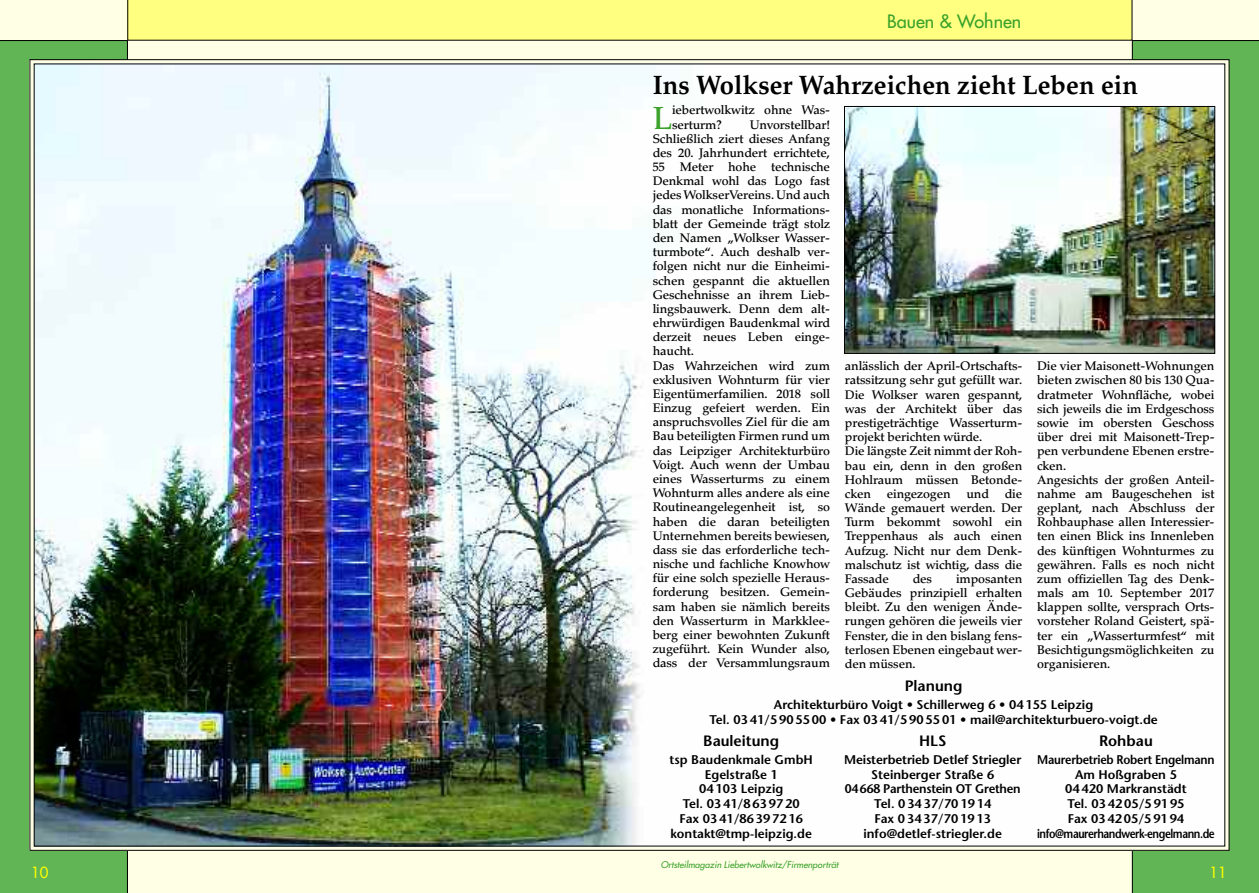
<style>
.page{position:relative;width:1259px;height:893px;background:#fff}
.page>*{position:absolute;margin:0;border:0;box-sizing:border-box;transform-origin:0 0}
.t1{font:500 31.8px "Palatino";color:#3ba22b}
.t2{font:700 26.7px "Palatino";color:#000;scale:.96 1}
.t3{font:18px "Futura";color:#3ba22b}
.t4{font:600 15px "Stone Sans";color:#000}
.t5{font:15px "Futura";color:#ff0}
.t6{font:600 12.6px/14.7px "Stone Sans";color:#000;text-align:center}
.t7{font:600 12.6px/14.7px "Stone Sans";letter-spacing:-.02em;color:#000;text-align:center;scale:.92 1}
.t8{font:500 12.45px/14.1px "Palatino";letter-spacing:-.01em;color:#000}
.t9{font:italic 9px "Futura";color:#3ba22b}
</style>
<div class="page">
<div style="left:0;top:0;width:642px;height:893px;background:#ffffe6"></div>
<div style="left:617px;top:0;width:642px;height:893px;background:#ffffe6"></div>
<div style="left:128px;top:0;width:1004px;height:40px;background:#ffff80"></div>
<svg style="left:1132px;top:40px;width:127px;height:853px;background:#61a156"></svg>
<svg style="left:0;top:40px;width:128px;height:853px;background:#65a559"></svg>
<img style="left:36px;top:66px;width:1187px;height:778px">
<img style="left:846px;top:108px;width:367px;height:244px">
<div style="left:844px;top:106px;width:371px;height:248px;border:1px solid #000"></div>
<p class="t5" style="left:31px;top:866px;width:19px">10</p>
<h3 class="t3" style="left:887px;top:14px;width:136px">Bauen &amp; Wohnen</h3>
<h2 class="t2" style="left:653px;top:74px;width:507px">Ins Wolkser Wahrzeichen zieht Leben ein</h2>
<h1 class="t1" style="left:653px;top:105px;width:21px">L</h1>
<p class="t8" style="left:672px;top:104px;width:159px">iebertwolkwitz ohne Was&shy;serturm?</p>
<p class="t8" style="left:653px;top:119px;width:179px;text-indent:97px">Unvorstellbar!<br>Schließlich ziert dieses Anfang des 20. Jahrhundert errichtete,<br>55 Meter hohe technische<br>Denkmal wohl das Logo fast jedes WolkserVereins. Und auch das monatliche Informations&shy;blatt der Gemeinde trägt stolz den Namen „Wolkser Wasser&shy;turmbote“. Auch deshalb ver&shy;folgen nicht nur die Einheimi&shy;schen gespannt die aktuellen<br>Geschehnisse an ihrem Lieb&shy;lingsbauwerk. Denn dem alt&shy;ehrwürdigen Baudenkmal wird derzeit neues Leben einge&shy;haucht.<br>Das Wahrzeichen wird zum exklusiven Wohnturm für vier<br>Eigentümerfamilien. 2018 soll<br>Einzug gefeiert werden. Ein anspruchsvolles Ziel für die am<br>Bau beteiligten Firmen rund um das Leipziger Architekturbüro<br>Voigt. Auch wenn der Umbau eines Wasserturms zu einem<br>Wohnturm alles andere als eine<br>Routineangelegenheit ist, so haben die daran beteiligten<br>Unternehmen bereits bewiesen, dass sie das erforderliche tech&shy;nische und fachliche Knowhow für eine solch spezielle Heraus&shy;forderung besitzen. Gemein&shy;sam haben sie nämlich bereits den Wasserturm in Markklee&shy;berg einer bewohnten Zukunft zugeführt. Kein Wunder also, dass der Versammlungsraum</p>
<p class="t8" style="left:845px;top:360px;width:179px">anlässlich der April-Ortschafts&shy;ratssitzung sehr gut gefüllt war.<br>Die Wolkser waren gespannt, was der Architekt über das prestigeträchtige Wasserturm&shy;projekt berichten würde.<br>Die längste Zeit nimmt der Roh&shy;bau ein, denn in den großen<br>Hohlraum müssen Betonde&shy;cken</p>
<p class="t8" style="left:845px;top:488px;width:179px;text-align:justify;text-indent:160px">die Wände gemauert werden. Der Turm bekommt sowohl ein Treppenhaus als auch einen Aufzug. Nicht nur dem Denk&shy;malschutz ist wichtig, dass die Fassade</p>
<p class="t8" style="left:886px;top:488px;width:65px">eingezogen</p>
<p class="t8" style="left:966px;top:488px;width:24px">und</p>
<p class="t8" style="left:912px;top:573px;width:21px">des</p>
<p class="t8" style="left:845px;top:573px;width:179px;text-align:justify;text-indent:111px">imposanten Gebäudes prinzipiell erhalten bleibt. Zu den wenigen Ände&shy;rungen gehören die jeweils vier Fenster, die in den bislang fens&shy;terlosen Ebenen eingebaut wer&shy;den müssen.</p>
<p class="t8" style="left:1037px;top:360px;width:179px">Die vier Maisonett-Wohnungen bieten zwischen 80 bis 130 Qua&shy;dratmeter Wohnfläche, wobei sich jeweils die im Erdgeschoss sowie im obersten Geschoss über drei mit Maisonett-Trep&shy;pen verbundene Ebenen erstre&shy;cken.<br>Angesichts der großen Anteil&shy;nahme am Baugeschehen ist geplant, nach Abschluss der<br>Rohbauphase allen Interessier&shy;ten einen Blick ins Innenleben des künftigen Wohnturmes zu gewähren. Falls es noch nicht zum offiziellen Tag des Denk&shy;mals am 10. September 2017 klappen sollte, versprach Orts&shy;vorsteher Roland Geistert, spä&shy;ter ein „Wasserturmfest“ mit<br>Besichtigungsmöglichkeiten zu organisieren.</p>
<p class="t4" style="left:904px;top:680px;width:59px">Planung</p>
<p class="t6" style="left:709px;top:699px;width:450px">Architekturbüro Voigt • Schillerweg 6 • 04 155 Leipzig<br>Tel. 03 41/5 90 55 00 • Fax 03 41/5 90 55 01 • mail@architekturbuero-voigt.de</p>
<p class="t4" style="left:703px;top:735px;width:77px">Bauleitung</p>
<p class="t6" style="left:669px;top:754px;width:145px">tsp Baudenkmale GmbH<br>Egelstraße 1<br>04 103 Leipzig<br>Tel. 03 41/8 63 97 20<br>Fax 03 41/86 39 72 16 kontakt@tmp-leipzig.de</p>
<p class="t4" style="left:919px;top:735px;width:29px">HLS</p>
<p class="t6" style="left:844px;top:754px;width:179px">Meisterbetrieb Detlef Striegler<br>Steinberger Straße 6<br>04668 Parthenstein OT Grethen<br>Tel. 0 34 37/70 19 14<br>Fax 0 34 37/70 19 13 info@detlef-striegler.de</p>
<p class="t9" style="left:661px;top:860px;width:179px">Ortsteilmagazin Liebertwolkwitz/Firmenporträt</p>
<p class="t4" style="left:1099px;top:735px;width:55px">Rohbau</p>
<p class="t7" style="left:1037px;top:754px;width:195px">Maurerbetrieb Robert Engelmann<br>Am Hoßgraben 5<br>04 420 Markranstädt<br>Tel. 03 42 05/5 91 95<br>Fax 03 42 05/5 91 94 info@maurerhandwerk-engelmann.de</p>
<p class="t5" style="left:1209px;top:866px;width:19px">11</p>
</div>
